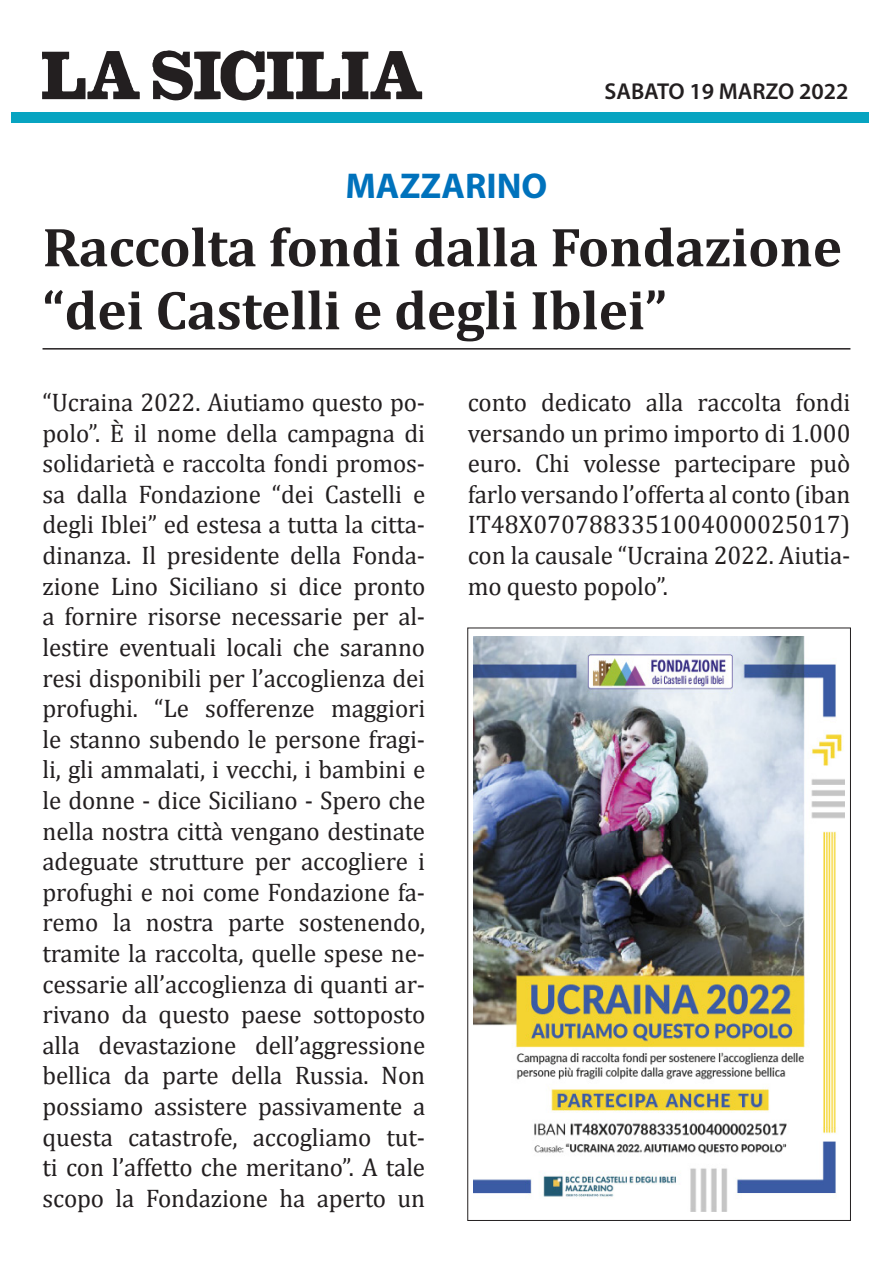
<style>
.page{position:relative;width:893px;height:1263px;background:#fff}
.page>*{position:absolute;margin:0;border:0;box-sizing:border-box;transform-origin:0 0}
.t1{font:700 55.5px "Cambria";letter-spacing:-.005em;color:#231f20}
.t2{font:700 36px "Myriad Pro";color:#0072bc}
.t3{font:25.5px/30.6px "Cambria";letter-spacing:-.005em;color:#231f20;text-align:justify}
.t4{font:600 23.1px "Myriad Pro";color:#231f20}
</style>
<div class="page">
<img style="left:473px;top:636px;width:372px;height:575px">
<div style="left:11px;top:112px;width:857px;height:11px;background:#07a4c1"></div>
<svg style="left:42px;top:51px;width:98px;height:48px"></svg>
<svg style="left:152px;top:50px;width:270px;height:51px"></svg>
<hr style="left:43px;top:348px;width:807px;height:2px;background:#231f20">
<p class="t2" style="left:346px;top:162px;width:203px">MAZZARINO</p>
<p class="t4" style="left:604px;top:77px;width:246px">SABATO 19 MARZO 2022</p>
<p class="t1" style="left:43px;top:208px;width:801px">Raccolta fondi dalla Fondazione</p>
<p class="t1" style="left:43px;top:271px;width:626px">“dei Castelli e degli Iblei”</p>
<p class="t3" style="left:43px;top:387px;width:384px">“Ucraina 2022. Aiutiamo questo po&shy;polo”. È il nome della campagna di solidarietà e raccolta fondi promos&shy;sa dalla Fondazione “dei Castelli e degli Iblei” ed estesa a tutta la citta&shy;dinanza. Il presidente della Fonda&shy;zione Lino Siciliano si dice pronto a fornire risorse necessarie per al&shy;lestire eventuali locali che saranno resi disponibili per l’accoglienza dei profughi. “Le sofferenze maggiori le stanno subendo le persone fragi&shy;li, gli ammalati, i vecchi, i bambini e le donne - dice Siciliano - Spero che nella nostra città vengano destinate adeguate strutture per accogliere i profughi e noi come Fondazione fa&shy;remo la nostra parte sostenendo, tramite la raccolta, quelle spese ne&shy;cessarie all’accoglienza di quanti ar&shy;rivano da questo paese sottoposto alla devastazione dell’aggressione bellica da parte della Russia. Non possiamo assistere passivamente a questa catastrofe, accogliamo tut&shy;ti con l’affetto che meritano”. A tale scopo la Fondazione ha aperto un</p>
<p class="t3" style="left:468px;top:387px;width:384px">conto dedicato alla raccolta fondi versando un primo importo di 1.000 euro. Chi volesse partecipare può farlo versando l’offerta al conto (iban IT48X0707883351004000025017) con la causale “Ucraina 2022. Aiutia&shy;mo questo popolo”.</p>
</div>
